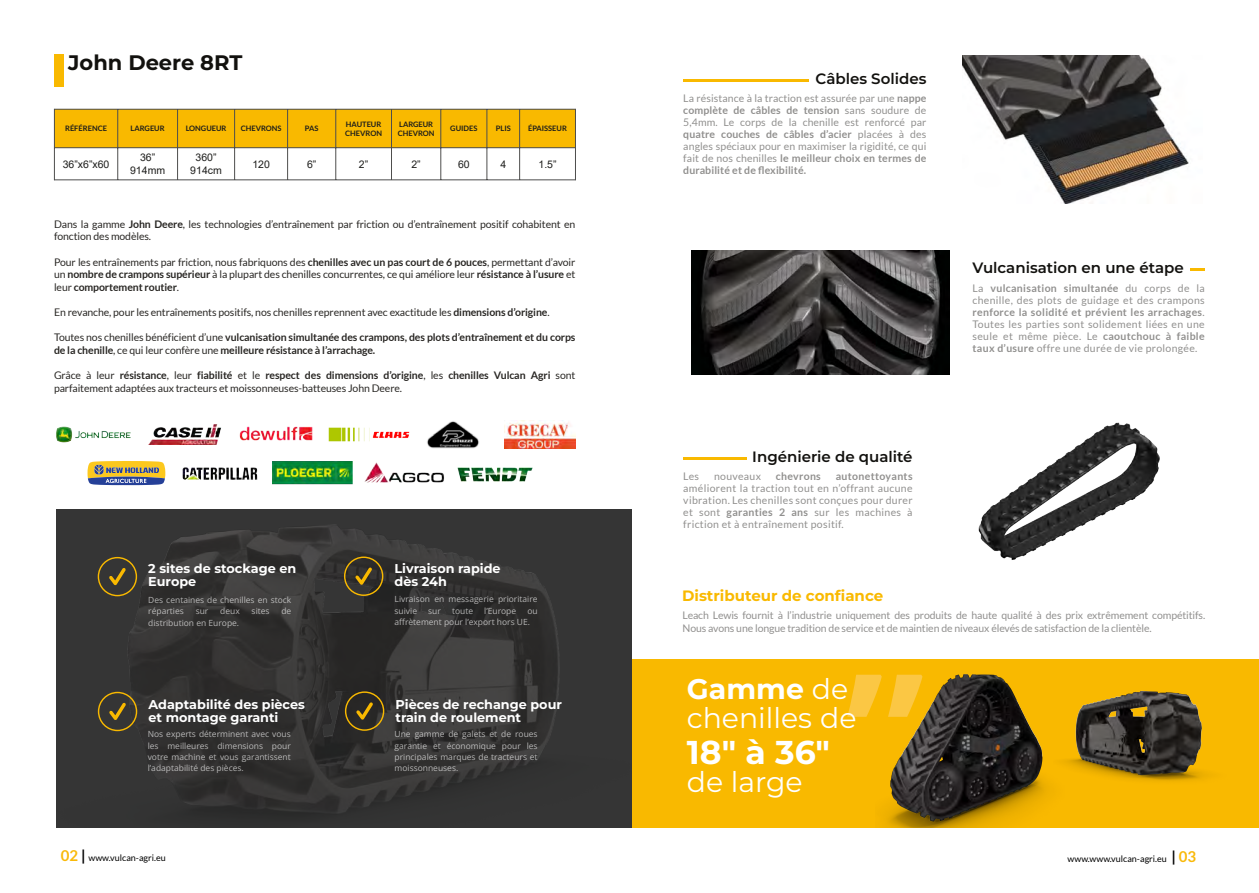
<style>
.page{position:relative;width:1259px;height:893px;background:#fff}
.page>*{position:absolute;margin:0;border:0;box-sizing:border-box;transform-origin:0 0}
.t1{font:700 33px "Montserrat";color:#fff}
.t2{font:28.35px/28.3px "Montserrat";color:#fff}
.t3{font:700 21px "Montserrat";color:#12110e}
.t4{font:600 15px "Montserrat";color:#12110e}
.t5{font:700 15px "Montserrat";color:#f9b900}
.t6{font:700 12.75px/13.5px "Montserrat";color:#fff}
.t7{font:10.5px/12px "Lato";letter-spacing:-.01em;color:rgb(34 32 29/.5);text-align:justify}
.t8{font:10.5px/12.6px "Lato";letter-spacing:-.01em;color:rgb(34 32 29/.97)}
.t9{font:700 10.5px/12.6px "Lato";letter-spacing:-.01em;color:rgb(34 32 29/.97)}
.t10{font:10.5px/12.6px "Arial";color:#1d1d1b;text-align:center}
.t11{font:700 10.5px "Lato";letter-spacing:.03em;color:rgb(34 32 29/.5)}
.t12{font:10.5px "Lato";letter-spacing:.03em;color:rgb(34 32 29/.5)}
.t13{font:9px "Lato";color:#010101}
.t14{font:8.55px/11.4px "Open Sans";color:rgb(255 255 255/.66)}
.t15{font:700 7.5px/9px "Lato";color:#1d1d1b}
.s1{font-weight:700}
.s2{font-weight:400}
.s3{font-weight:700;font-size:15px;color:#f9b909}
.s4{font-weight:700;font-size:15px}
</style>
<div class="page">
<div style="left:629px;top:659px;width:630px;height:169px;background:#f9b900"></div>
<img style="left:875px;top:674px;width:173px;height:154px">
<svg style="left:847px;top:675px;width:75px;height:42px"></svg>
<img style="left:1064px;top:690px;width:143px;height:91px">
<svg style="left:1190px;top:268px;width:15px;height:2px"></svg>
<img style="left:978px;top:422px;width:182px;height:138px">
<img style="left:692px;top:250px;width:258px;height:124px">
<img style="left:962px;top:55px;width:227px;height:149px">
<hr style="left:683px;top:457px;width:64px;height:2px;background:#f9b900">
<hr style="left:683px;top:79px;width:126px;height:2px;background:#f9b900">
<img style="left:56px;top:509px;width:575px;height:319px">
<svg style="left:344px;top:556px;width:39px;height:40px;background:#504526"></svg>
<svg style="left:98px;top:557px;width:39px;height:39px;background:#554b2b"></svg>
<svg style="left:98px;top:692px;width:39px;height:39px;background:#564b2c"></svg>
<svg style="left:345px;top:691px;width:39px;height:40px;background:#4c4021"></svg>
<img style="left:182px;top:467px;width:76px;height:13px">
<img style="left:56px;top:426px;width:75px;height:17px">
<img style="left:272px;top:461px;width:75px;height:24px">
<img style="left:148px;top:424px;width:73px;height:21px">
<svg style="left:87px;top:461px;width:78px;height:24px;background:#a69869"></svg>
<img style="left:461px;top:468px;width:72px;height:13px">
<img style="left:347px;top:467px;width:114px;height:52px">
<img style="left:316px;top:427px;width:106px;height:47px">
<img style="left:238px;top:426px;width:75px;height:45px">
<img style="left:391px;top:421px;width:123px;height:33px">
<img style="left:504px;top:421px;width:71px;height:27px">
<div style="left:54px;top:54px;width:9px;height:33px;background:#f9b900"></div>
<div style="left:54px;top:109px;width:521px;height:39px;background:#f9b900"></div>
<hr style="left:54px;top:109px;width:1px;height:71px;background:#4e4e4d">
<hr style="left:575px;top:109px;width:1px;height:71px;background:#4e4e4d">
<hr style="left:117px;top:109px;width:1px;height:71px;background:#4e4e4d">
<hr style="left:177px;top:109px;width:1px;height:71px;background:#4e4e4d">
<hr style="left:234px;top:109px;width:1px;height:71px;background:#4e4e4d">
<hr style="left:287px;top:109px;width:1px;height:71px;background:#4e4e4d">
<hr style="left:335px;top:109px;width:1px;height:71px;background:#4e4e4d">
<hr style="left:391px;top:109px;width:1px;height:71px;background:#4e4e4d">
<hr style="left:440px;top:109px;width:1px;height:71px;background:#4e4e4d">
<hr style="left:486px;top:109px;width:1px;height:71px;background:#4e4e4d">
<hr style="left:519px;top:109px;width:1px;height:71px;background:#4e4e4d">
<hr style="left:54px;top:109px;width:521px;height:1px;background:#4e4e4d">
<hr style="left:54px;top:147px;width:521px;height:1px;background:#4e4e4d">
<hr style="left:54px;top:179px;width:521px;height:1px;background:#4e4e4d">
<h3 class="t3" style="left:68px;top:49px;width:176px">John Deere 8RT</h3>
<p class="t15" style="left:65px;top:124px;width:43px">RÉFÉRENCE</p>
<p class="t15" style="left:131px;top:124px;width:36px">LARGEUR</p>
<p class="t15" style="left:186px;top:124px;width:42px">LONGUEUR</p>
<p class="t15" style="left:241px;top:124px;width:42px">CHEVRONS</p>
<p class="t15" style="left:305px;top:124px;width:15px">PAS</p>
<p class="t15" style="left:345px;top:120px;width:38px">HAUTEUR<br>CHEVRON</p>
<p class="t15" style="left:398px;top:120px;width:38px">LARGEUR<br>CHEVRON</p>
<p class="t15" style="left:450px;top:124px;width:29px">GUIDES</p>
<p class="t15" style="left:496px;top:124px;width:16px">PLIS</p>
<p class="t15" style="left:528px;top:124px;width:40px">ÉPAISSEUR</p>
<p class="t10" style="left:63px;top:159px;width:48px">36”x6”x60</p>
<p class="t10" style="left:130px;top:152px;width:37px">36”<br>914mm</p>
<p class="t10" style="left:190px;top:152px;width:33px">360”<br>914cm</p>
<p class="t10" style="left:252px;top:159px;width:19px">120</p>
<p class="t10" style="left:307px;top:159px;width:11px">6”</p>
<p class="t10" style="left:359px;top:159px;width:11px">2”</p>
<p class="t10" style="left:411px;top:159px;width:11px">2”</p>
<p class="t10" style="left:458px;top:159px;width:13px">60</p>
<p class="t10" style="left:500px;top:159px;width:7px">4</p>
<p class="t10" style="left:538px;top:159px;width:20px">1.5”</p>
<p class="t8" style="left:54px;top:218px;width:523px">Dans la gamme <span class="s1">John Deere</span>, les technologies d’entraînement par friction ou d’entraînement positif cohabitent en fonction des modèles.</p>
<p class="t8" style="left:54px;top:256px;width:523px;text-align:justify">Pour les entraînements par friction, nous fabriquons des <span class="s1">chenilles avec un pas court de 6 pouces</span>, permettant d’avoir un <span class="s1">nombre de crampons supérieur</span> à la plupart des chenilles concurrentes, ce qui améliore leur <span class="s1">résistance à l’usure</span> et leur <span class="s1">comportement routier</span>.</p>
<p class="t8" style="left:54px;top:306px;width:497px">En revanche, pour les entraînements positifs, nos chenilles reprennent avec exactitude les <span class="s1">dimensions d’origine</span>.</p>
<p class="t9" style="left:54px;top:332px;width:523px"><span class="s2">Toutes nos chenilles bénéficient d’une</span> vulcanisation simultanée des crampons, des plots d’entraînement et du corps de la chenille<span class="s2">, ce qui leur confère une</span> meilleure résistance à l’arrachage.</p>
<p class="t8" style="left:54px;top:369px;width:523px">Grâce à leur <span class="s1">résistance</span>, leur <span class="s1">fiabilité</span> et le <span class="s1">respect des dimensions d’origine</span>, les <span class="s1">chenilles Vulcan Agri</span> sont parfaitement adaptées aux tracteurs et moissonneuses-batteuses John Deere.</p>
<p class="t6" style="left:148px;top:561px;width:149px">2 sites de stockage en<br>Europe</p>
<p class="t6" style="left:394px;top:561px;width:108px">Livraison rapide dès 24h</p>
<p class="t14" style="left:148px;top:594px;width:145px">Des centaines de chenilles en stock réparties</p>
<p class="t14" style="left:196px;top:605px;width:14px">sur</p>
<p class="t14" style="left:220px;top:605px;width:21px">deux</p>
<p class="t14" style="left:252px;top:605px;width:20px">sites</p>
<p class="t14" style="left:281px;top:605px;width:11px">de</p>
<p class="t14" style="left:148px;top:616px;width:92px">distribution en Europe.</p>
<p class="t14" style="left:394px;top:593px;width:145px">Livraison en messagerie prioritaire suivie</p>
<p class="t14" style="left:428px;top:605px;width:14px">sur</p>
<p class="t14" style="left:452px;top:605px;width:23px">toute</p>
<p class="t14" style="left:484px;top:605px;width:33px">l’Europe</p>
<p class="t14" style="left:394px;top:605px;width:145px;text-indent:133px">ou affrètement pour l’export hors UE.</p>
<p class="t6" style="left:148px;top:697px;width:158px">Adaptabilité des pièces et montage garanti</p>
<p class="t6" style="left:395px;top:697px;width:168px">Pièces de rechange pour train de roulement</p>
<p class="t14" style="left:148px;top:728px;width:145px;text-align:justify">Nos experts déterminent avec vous les meilleures dimensions pour votre machine et vous garantissent l’adaptabilité des pièces.</p>
<p class="t14" style="left:394px;top:728px;width:145px;text-align:justify">Une gamme de galets et de roues garantie et économique pour les principales marques de tracteurs et moissonneuses.</p>
<h3 class="t4" style="left:815px;top:69px;width:112px">Câbles Solides</h3>
<p class="t7" style="left:683px;top:93px;width:245px">La résistance à la traction est assurée par une <span class="s1">nappe complète de câbles de tension</span> sans soudure de 5,4mm. Le corps de la chenille est renforcé par <span class="s1">quatre couches de câbles d’acier</span> placées à des angles spéciaux pour en maximiser la rigidité, ce qui fait de nos chenilles <span class="s1">le meilleur choix en termes de durabilité et de flexibilité.</span></p>
<h3 class="t4" style="left:752px;top:448px;width:162px">Ingénierie de qualité</h3>
<p class="t7" style="left:683px;top:471px;width:17px">Les</p>
<p class="t12" style="left:714px;top:472px;width:48px">nouveaux</p>
<p class="t11" style="left:776px;top:472px;width:47px">chevrons</p>
<p class="t11" style="left:836px;top:472px;width:78px">autonettoyants</p>
<p class="t7" style="left:683px;top:483px;width:231px">améliorent la traction tout en n’offrant aucune vibration. Les chenilles sont conçues pour durer et sont <span class="s1">garanties 2 ans</span> sur les machines à friction et à entraînement positif.</p>
<h3 class="t4" style="left:972px;top:259px;width:213px">Vulcanisation en une étape</h3>
<p class="t7" style="left:972px;top:282px;width:234px">La <span class="s1">vulcanisation simultanée</span> du corps de la chenille, des plots de guidage et des crampons <span class="s1">renforce la solidité et prévient les arrachages</span>.<br>Toutes les parties sont solidement liées en une seule et même pièce. Le <span class="s1">caoutchouc à faible taux d’usure</span> offre une durée de vie prolongée.</p>
<h3 class="t5" style="left:682px;top:586px;width:203px">Distributeur de confiance</h3>
<p class="t7" style="left:682px;top:609px;width:524px;line-height:12.6px">Leach Lewis fournit à l’industrie uniquement des produits de haute qualité à des prix extrêmement compétitifs.<br>Nous avons une longue tradition de service et de maintien de niveaux élevés de satisfaction de la clientèle.</p>
<h2 class="t2" style="left:687px;top:675px;width:171px"><span class="s1">Gamme</span> de chenilles de</h2>
<h1 class="t1" style="left:687px;top:732px;width:145px">18″ à 36″</h1>
<h2 class="t2" style="left:687px;top:767px;width:117px">de large</h2>
<p class="t13" style="left:61px;top:853px;width:106px"><span class="s3">02</span> <span class="s4">|</span> www.vulcan-agri.eu</p>
<p class="t13" style="left:1067px;top:855px;width:130px">www.www.vulcan-agri.eu <span class="s4">|</span> <span class="s3">03</span></p>
</div>
